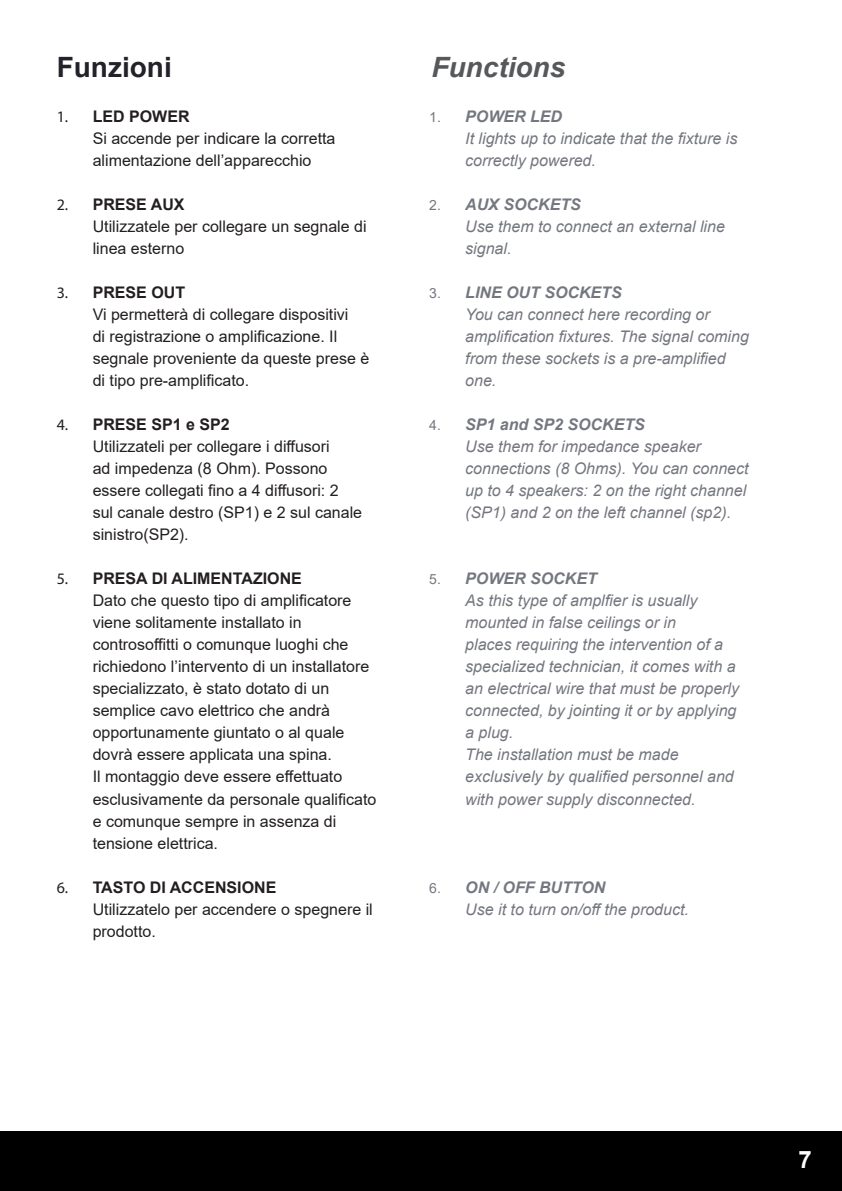
<style>
.page{position:relative;width:842px;height:1191px;background:#fff}
.page>*{position:absolute;margin:0;border:0;box-sizing:border-box;transform-origin:0 0}
.t1{font:italic 700 28px "Arial";color:#57585a}
.t2{font:700 28px "Arial";color:#232129}
.t3{font:700 24px "Arial";color:#fff}
.t4{font:16px/22px "Arial";color:#231f20}
.t5{font:italic 16px/22px "Arial";color:#74777f}
.s1{font-family:"Myriad Pro"}
.s2{font-weight:700}
.s3{font-style:normal;font-size:14px}
</style>
<div class="page">
<div style="left:0;top:1131px;width:842px;height:60px;background:#000"></div>
<h1 class="t2" style="left:57px;top:48px;width:117px">Funzioni</h1>
<h1 class="t1" style="left:431px;top:49px;width:135px">Functions</h1>
<p class="t4" style="left:93px;top:105px;width:244px;text-indent:-36px"><span class="s1">1.</span> <span class="s2">LED POWER<br></span>Si accende per indicare la corretta alimentazione dell’apparecchio</p>
<p class="t4" style="left:93px;top:193px;width:275px;text-indent:-36px"><span class="s1">2.</span> <span class="s2">PRESE AUX<br></span>Utilizzatele per collegare un segnale di linea esterno</p>
<p class="t4" style="left:93px;top:281px;width:278px;text-indent:-36px"><span class="s1">3.</span> <span class="s2">PRESE OUT<br></span>Vi permetterà di collegare dispositivi<br>di registrazione o amplificazione. Il segnale proveniente da queste prese è di tipo pre-amplificato.</p>
<p class="t4" style="left:93px;top:413px;width:271px;text-indent:-36px"><span class="s1">4.</span> <span class="s2">PRESE SP1 e SP2<br></span>Utilizzateli per collegare i diffusori<br>ad impedenza (8 Ohm). Possono essere collegati fino a 4 diffusori: 2 sul canale destro (SP1) e 2 sul canale sinistro(SP2).</p>
<p class="t4" style="left:93px;top:567px;width:285px;text-indent:-36px"><span class="s1">5.</span> <span class="s2">PRESA DI ALIMENTAZIONE<br></span>Dato che questo tipo di amplificatore viene solitamente installato in controsoffitti o comunque luoghi che richiedono l’intervento di un installatore specializzato, è stato dotato di un semplice cavo elettrico che andrà opportunamente giuntato o al quale dovrà essere applicata una spina.<br>Il montaggio deve essere effettuato esclusivamente da personale qualificato e comunque sempre in assenza di tensione elettrica.</p>
<p class="t4" style="left:93px;top:875px;width:282px;text-indent:-36px"><span class="s1">6.</span> <span class="s2">TASTO DI ACCENSIONE<br></span>Utilizzatelo per accendere o spegnere il prodotto.</p>
<p class="t5" style="left:465px;top:106px;width:274px;text-indent:-36px"><span class="s3">1.</span> <span class="s2">POWER LED<br></span>It lights up to indicate that the fixture is correctly powered.</p>
<p class="t5" style="left:465px;top:194px;width:261px;text-indent:-36px"><span class="s3">2.</span> <span class="s2">AUX SOCKETS<br></span>Use them to connect an external line signal.</p>
<p class="t5" style="left:465px;top:282px;width:285px;text-indent:-36px"><span class="s3">3.</span> <span class="s2">LINE OUT SOCKETS<br></span>You can connect here recording or amplification fixtures. The signal coming from these sockets is a pre-amplified one.</p>
<p class="t5" style="left:465px;top:414px;width:285px;text-indent:-36px"><span class="s3">4.</span> <span class="s2">SP1 and SP2 SOCKETS<br></span>Use them for impedance speaker connections (8 Ohms). You can connect up to 4 speakers: 2 on the right channel (SP1) and 2 on the left channel (sp2).</p>
<p class="t5" style="left:465px;top:568px;width:275px;text-indent:-36px"><span class="s3">5.</span> <span class="s2">POWER SOCKET<br></span>As this type of amplfier is usually mounted in false ceilings or in<br>places requiring the intervention of a specialized technician, it comes with a an electrical wire that must be properly connected, by jointing it or by applying a plug.<br>The installation must be made exclusively by qualified personnel and with power supply disconnected.</p>
<p class="t5" style="left:465px;top:876px;width:225px;text-indent:-36px"><span class="s3">6.</span> <span class="s2">ON / OFF BUTTON<br></span>Use it to turn on/off the product.</p>
<h2 class="t3" style="left:799px;top:1143px;width:15px">7</h2>
</div>
